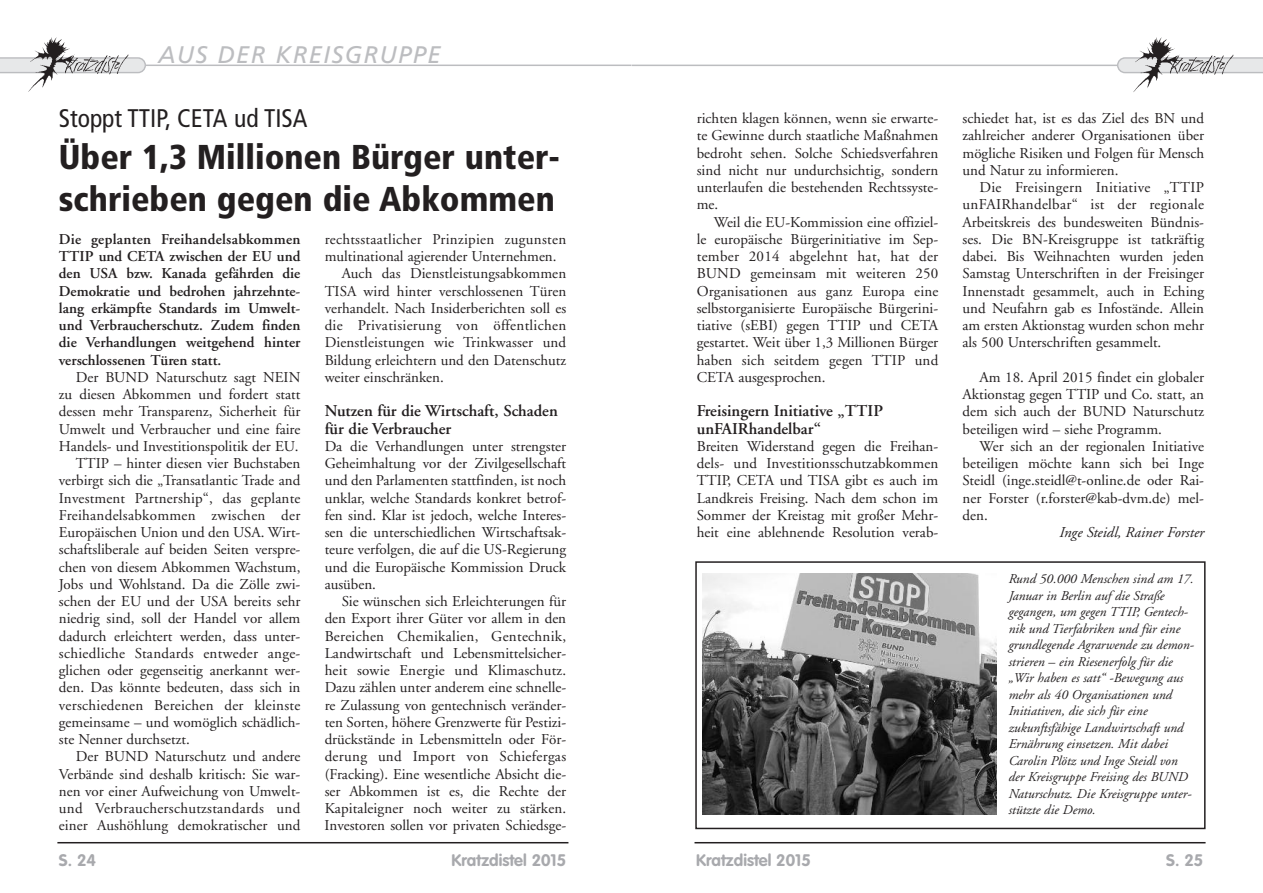
<style>
.page{position:relative;width:1263px;height:893px;background:#fff}
.page>*{position:absolute;margin:0;border:0;box-sizing:border-box;transform-origin:0 0}
.t1{font:900 condensed 34.5px/42px "Frutiger";color:#231f20}
.t2{font:condensed 25.5px "Frutiger";color:#231f20}
.t3{font:italic 24px "Frutiger";letter-spacing:.055em;color:#bcbdc0}
.t4{font:600 16.5px/17.2px "Adobe Garamond";color:#231f20}
.t5{font:700 16.5px "VAG Rounded";color:#a8a9ad}
.t6{font:15px/17.2px "Adobe Garamond";color:#231f20;text-align:justify}
.t7{font:600 15px/17.2px "Adobe Garamond";color:#231f20;text-align:justify}
.t8{font:15px "Adobe Garamond";letter-spacing:.02em;color:#231f20}
.t9{font:italic 15px "Adobe Garamond";color:#231f20}
.t10{font:italic 13.5px/16.5px "Adobe Garamond";color:#231f20}
</style>
<div class="page">
<div style="left:695px;top:561px;width:510px;height:268px;border:2px solid #231f20"></div>
<svg style="left:1117px;top:57px;width:146px;height:16px"></svg>
<img style="left:1129px;top:37px;width:106px;height:55px">
<hr style="left:632px;top:65px;width:485px;height:1px;background:#bcbdc0">
<svg style="left:0;top:57px;width:146px;height:16px"></svg>
<img style="left:24px;top:37px;width:106px;height:55px">
<hr style="left:146px;top:65px;width:485px;height:1px;background:#bcbdc0">
<hr style="left:57px;top:842px;width:511px;height:1px;background:#231f20">
<hr style="left:694px;top:842px;width:511px;height:1px;background:#231f20">
<img style="left:703px;top:573px;width:293px;height:241px">
<h3 class="t3" style="left:158px;top:45px;width:284px">AUS DER KREISGRUPPE</h3>
<h2 class="t2" style="left:59px;top:108px;width:250px">Stoppt TTIP, CETA ud TISA</h2>
<h1 class="t1" style="left:59px;top:139px;width:503px">Über 1,3 Millionen Bürger unter&shy;schrieben gegen die Abkommen</h1>
<p class="t7" style="left:59px;top:232px;width:243px">Die geplanten Freihandelsabkommen TTIP und CETA zwischen der EU und den USA bzw. Kanada gefährden die Demokratie und bedrohen jahrzehnte&shy;lang erkämpfte Standards im Umwelt&shy;und Verbraucherschutz. Zudem finden die Verhandlungen weitgehend hinter verschlossenen Türen statt.</p>
<p class="t6" style="left:76px;top:370px;width:226px">Der BUND Naturschutz sagt NEIN</p>
<p class="t6" style="left:59px;top:387px;width:243px">zu diesen Abkommen und fordert statt</p>
<p class="t6" style="left:59px;top:404px;width:243px">dessen mehr Transparenz, Sicherheit für</p>
<p class="t6" style="left:59px;top:421px;width:243px">Umwelt und Verbraucher und eine faire</p>
<p class="t6" style="left:59px;top:439px;width:241px">Handels- und Investitionspolitik der EU.</p>
<p class="t6" style="left:76px;top:456px;width:226px">TTIP – hinter diesen vier Buchstaben</p>
<p class="t6" style="left:59px;top:473px;width:243px">verbirgt sich die „Transatlantic Trade and</p>
<p class="t6" style="left:59px;top:490px;width:243px">Investment Partnership“, das geplante</p>
<p class="t8" style="left:59px;top:509px;width:243px">Freihandelsabkommen zwischen der</p>
<p class="t6" style="left:59px;top:525px;width:243px">Europäischen Union und den USA. Wirt-</p>
<p class="t6" style="left:59px;top:542px;width:243px">schaftsliberale auf beiden Seiten verspre-</p>
<p class="t6" style="left:59px;top:559px;width:243px">chen von diesem Abkommen Wachstum,</p>
<p class="t6" style="left:59px;top:577px;width:243px">Jobs und Wohlstand. Da die Zölle zwi-</p>
<p class="t6" style="left:59px;top:594px;width:243px">schen der EU und der USA bereits sehr</p>
<p class="t6" style="left:59px;top:611px;width:243px">niedrig sind, soll der Handel vor allem</p>
<p class="t6" style="left:59px;top:628px;width:243px">dadurch erleichtert werden, dass unter-</p>
<p class="t8" style="left:59px;top:647px;width:243px">schiedliche Standards entweder ange-</p>
<p class="t6" style="left:59px;top:663px;width:243px">glichen oder gegenseitig anerkannt wer-</p>
<p class="t6" style="left:59px;top:680px;width:243px">den. Das könnte bedeuten, dass sich in</p>
<p class="t8" style="left:59px;top:699px;width:243px">verschiedenen Bereichen der kleinste</p>
<p class="t6" style="left:59px;top:715px;width:243px">gemeinsame – und womöglich schädlich-</p>
<p class="t6" style="left:59px;top:732px;width:132px">ste Nenner durchsetzt.</p>
<p class="t6" style="left:76px;top:749px;width:226px">Der BUND Naturschutz und andere</p>
<p class="t6" style="left:59px;top:766px;width:243px">Verbände sind deshalb kritisch: Sie war-</p>
<p class="t6" style="left:59px;top:784px;width:243px">nen vor einer Aufweichung von Umwelt-</p>
<p class="t8" style="left:59px;top:802px;width:243px">und Verbraucherschutzstandards und</p>
<p class="t6" style="left:59px;top:818px;width:243px">einer Aushöhlung demokratischer und</p>
<p class="t8" style="left:325px;top:233px;width:243px">rechtsstaatlicher Prinzipien zugunsten</p>
<p class="t6" style="left:325px;top:249px;width:233px">multinational agierender Unternehmen.</p>
<p class="t6" style="left:342px;top:266px;width:226px">Auch das Dienstleistungsabkommen</p>
<p class="t6" style="left:325px;top:283px;width:243px">TISA wird hinter verschlossenen Türen</p>
<p class="t6" style="left:325px;top:301px;width:243px">verhandelt. Nach Insiderberichten soll es</p>
<p class="t8" style="left:325px;top:319px;width:243px">die Privatisierung von öffentlichen</p>
<p class="t6" style="left:325px;top:335px;width:243px">Dienstleistungen wie Trinkwasser und</p>
<p class="t6" style="left:325px;top:352px;width:243px">Bildung erleichtern und den Datenschutz</p>
<p class="t6" style="left:325px;top:370px;width:121px">weiter einschränken.</p>
<p class="t4" style="left:325px;top:404px;width:235px">Nutzen für die Wirtschaft, Schaden für die Verbraucher</p>
<p class="t6" style="left:325px;top:439px;width:243px">Da die Verhandlungen unter strengster Geheimhaltung vor der Zivilgesellschaft und den Parlamenten stattfinden, ist noch unklar, welche Standards konkret betrof&shy;fen sind. Klar ist jedoch, welche Interes&shy;sen die unterschiedlichen Wirtschaftsak&shy;teure verfolgen, die auf die US-Regierung und die Europäische Kommission Druck ausüben.</p>
<p class="t6" style="left:325px;top:594px;width:243px;text-indent:17px">Sie wünschen sich Erleichterungen für den Export ihrer Güter vor allem in den Bereichen Chemikalien, Gentechnik, Landwirtschaft und Lebensmittelsicher&shy;heit sowie Energie und Klimaschutz.<br>Dazu zählen unter anderem eine schnelle&shy;re Zulassung von gentechnisch veränder&shy;ten Sorten, höhere Grenzwerte für Pestizi&shy;drückstände in Lebensmitteln oder För&shy;derung und Import von Schiefergas (Fracking). Eine wesentliche Absicht die&shy;ser Abkommen ist es, die Rechte der Kapitaleigner noch weiter zu stärken.<br>Investoren sollen vor privaten Schiedsge-</p>
<p class="t6" style="left:697px;top:111px;width:243px">richten klagen können, wenn sie erwarte&shy;te Gewinne durch staatliche Maßnahmen bedroht sehen. Solche Schiedsverfahren sind nicht nur undurchsichtig, sondern unterlaufen die bestehenden Rechtssyste&shy;me.</p>
<p class="t6" style="left:697px;top:214px;width:243px;text-indent:17px">Weil die EU-Kommission eine offiziel&shy;le europäische Bürgerinitiative im Sep&shy;tember 2014 abgelehnt hat, hat der BUND gemeinsam mit weiteren 250<br>Organisationen aus ganz Europa eine selbstorganisierte Europäische Bürgerini&shy;tiative (sEBI) gegen TTIP und CETA gestartet. Weit über 1,3 Millionen Bürger haben sich seitdem gegen TTIP und CETA ausgesprochen.</p>
<p class="t4" style="left:697px;top:404px;width:188px">Freisingern Initiative „TTIP unFAIRhandelbar“</p>
<p class="t6" style="left:697px;top:439px;width:243px">Breiten Widerstand gegen die Freihan&shy;dels- und Investitionsschutzabkommen TTIP, CETA und TISA gibt es auch im Landkreis Freising. Nach dem schon im Sommer der Kreistag mit großer Mehr&shy;heit eine ablehnende Resolution verab-</p>
<p class="t6" style="left:962px;top:111px;width:243px">schiedet hat, ist es das Ziel des BN und zahlreicher anderer Organisationen über mögliche Risiken und Folgen für Mensch und Natur zu informieren.</p>
<p class="t6" style="left:962px;top:180px;width:243px;text-indent:17px">Die Freisingern Initiative „TTIP unFAIRhandelbar“ ist der regionale Arbeitskreis des bundesweiten Bündnis&shy;ses. Die BN-Kreisgruppe ist tatkräftig dabei. Bis Weihnachten wurden jeden Samstag Unterschriften in der Freisinger Innenstadt gesammelt, auch in Eching und Neufahrn gab es Infostände. Allein am ersten Aktionstag wurden schon mehr als 500 Unterschriften gesammelt.</p>
<p class="t6" style="left:962px;top:370px;width:243px;text-indent:17px">Am 18. April 2015 findet ein globaler Aktionstag gegen TTIP und Co. statt, an dem sich auch der BUND Naturschutz beteiligen wird – siehe Programm.</p>
<p class="t6" style="left:962px;top:439px;width:243px;text-indent:17px">Wer sich an der regionalen Initiative beteiligen möchte kann sich bei Inge Steidl (inge.steidl@t-online.de oder Rai&shy;ner Forster (r.forster@kab-dvm.de) mel&shy;den.</p>
<p class="t9" style="left:1059px;top:526px;width:147px">Inge Steidl, Rainer Forster</p>
<p class="t10" style="left:1008px;top:572px;width:187px">Rund 50.000 Menschen sind am 17.<br>Januar in Berlin auf die Straße gegangen, um gegen TTIP, Gentech&shy;nik und Tierfabriken und für eine grundlegende Agrarwende zu demon&shy;strieren – ein Riesenerfolg für die „Wir haben es satt“ -Bewegung aus mehr als 40 Organisationen und<br>Initiativen, die sich für eine zukunftsfähige Landwirtschaft und<br>Ernährung einsetzen. Mit dabei<br>Carolin Plötz und Inge Steidl von der Kreisgruppe Freising des BUND<br>Naturschutz. Die Kreisgruppe unter&shy;stützte die Demo.</p>
<p class="t5" style="left:59px;top:854px;width:39px">S. 24</p>
<p class="t5" style="left:451px;top:854px;width:116px">Kratzdistel 2015</p>
<p class="t5" style="left:696px;top:854px;width:116px">Kratzdistel 2015</p>
<p class="t5" style="left:1166px;top:854px;width:39px">S. 25</p>
</div>
